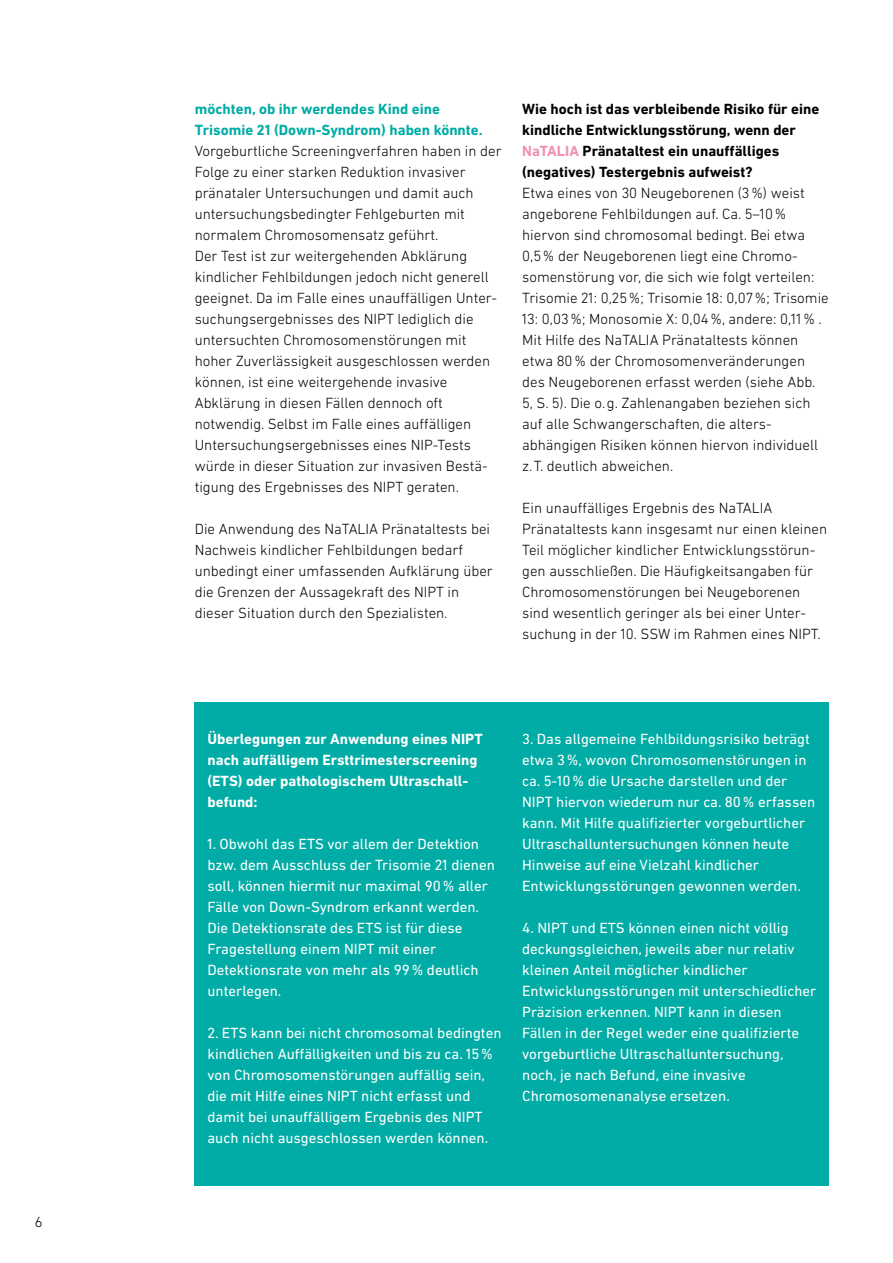
<style>
.page{position:relative;width:893px;height:1263px;background:#fff}
.page>*{position:absolute;margin:0;border:0;box-sizing:border-box;transform-origin:0 0}
.t1{font:300 15px/21px "DIN Next LT Pro";color:#000}
.t2{font:15px/21px "DIN Next LT Pro";color:#fff}
.t3{font:700 15px/21px "DIN Next LT Pro";color:#000}
.t4{font:700 15px/21px "DIN Next LT Pro";color:#fff}
.t5{font:700 15px/21px "DIN Next LT Pro";color:#00aca5}
.s1{color:#f192b0}
</style>
<div class="page">
<div style="left:195px;top:702px;width:634px;height:483px;background:#00aca5"></div>
<p class="t1" style="left:35px;top:1211px;width:9px">6</p>
<p class="t5" style="left:195px;top:98px;width:289px">möchten, ob ihr werdendes Kind eine<br>Trisomie 21 (Down-Syndrom) haben könnte.</p>
<p class="t1" style="left:195px;top:140px;width:308px">Vorgeburtliche Screeningverfahren haben in der Folge zu einer starken Reduktion invasiver pränataler Untersuchungen und damit auch untersuchungsbedingter Fehlgeburten mit normalem Chromosomensatz geführt.<br>Der Test ist zur weitergehenden Abklärung kindlicher Fehlbildungen jedoch nicht generell geeignet. Da im Falle eines unauffälligen Unter&shy;suchungsergebnisses des NIPT lediglich die untersuchten Chromosomenstörungen mit hoher Zuverlässigkeit ausgeschlossen werden können, ist eine weitergehende invasive Abklärung in diesen Fällen dennoch oft notwendig. Selbst im Falle eines auffälligen Untersuchungsergebnisses eines NIP-Tests würde in dieser Situation zur invasiven Bestä&shy;tigung des Ergebnisses des NIPT geraten.</p>
<p class="t1" style="left:195px;top:518px;width:300px">Die Anwendung des NaTALIA Pränataltests bei Nachweis kindlicher Fehlbildungen bedarf unbedingt einer umfassenden Aufklärung über die Grenzen der Aussagekraft des NIPT in dieser Situation durch den Spezialisten.</p>
<p class="t3" style="left:522px;top:98px;width:299px">Wie hoch ist das verbleibende Risiko für eine kindliche Entwicklungsstörung, wenn der <span class="s1">NaTALIA</span> Pränataltest ein unauffälliges (negatives) Testergebnis aufweist?</p>
<p class="t1" style="left:522px;top:182px;width:308px">Etwa eines von 30 Neugeborenen (3%) weist angeborene Fehlbildungen auf. Ca. 5–10% hiervon sind chromosomal bedingt. Bei etwa 0,5% der Neugeborenen liegt eine Chromo&shy;somenstörung vor, die sich wie folgt verteilen:<br>Trisomie 21: 0,25%; Trisomie 18: 0,07%; Trisomie 13: 0,03%; Monosomie X: 0,04%, andere: 0,11% .<br>Mit Hilfe des NaTALIA Pränataltests können etwa 80% der Chromosomenveränderungen des Neugeborenen erfasst werden (siehe Abb.<br>5, S. 5). Die o.g. Zahlenangaben beziehen sich auf alle Schwangerschaften, die alters&shy;abhängigen Risiken können hiervon individuell z.T. deutlich abweichen.</p>
<p class="t1" style="left:522px;top:497px;width:307px">Ein unauffälliges Ergebnis des NaTALIA Pränataltests kann insgesamt nur einen kleinen Teil möglicher kindlicher Entwicklungsstörun&shy;gen ausschließen. Die Häufigkeitsangaben für Chromosomenstörungen bei Neugeborenen sind wesentlich geringer als bei einer Unter&shy;suchung in der 10. SSW im Rahmen eines NIPT.</p>
<p class="t4" style="left:207px;top:728px;width:277px">Überlegungen zur Anwendung eines NIPT nach auffälligem Ersttrimesterscreening (ETS) oder pathologischem Ultraschall&shy;befund:</p>
<p class="t2" style="left:207px;top:833px;width:289px">1. Obwohl das ETS vor allem der Detektion bzw. dem Ausschluss der Trisomie 21 dienen soll, können hiermit nur maximal 90% aller Fälle von Down-Syndrom erkannt werden.<br>Die Detektionsrate des ETS ist für diese Fragestellung einem NIPT mit einer Detektionsrate von mehr als 99% deutlich unterlegen.</p>
<p class="t2" style="left:207px;top:1022px;width:295px">2. ETS kann bei nicht chromosomal bedingten kindlichen Auffälligkeiten und bis zu ca. 15% von Chromosomenstörungen auffällig sein, die mit Hilfe eines NIPT nicht erfasst und damit bei unauffälligem Ergebnis des NIPT auch nicht ausgeschlossen werden können.</p>
<p class="t2" style="left:522px;top:728px;width:294px">3. Das allgemeine Fehlbildungsrisiko beträgt etwa 3%, wovon Chromosomenstörungen in ca. 5-10% die Ursache darstellen und der NIPT hiervon wiederum nur ca. 80% erfassen kann. Mit Hilfe qualifizierter vorgeburtlicher Ultraschalluntersuchungen können heute Hinweise auf eine Vielzahl kindlicher Entwicklungsstörungen gewonnen werden.</p>
<p class="t2" style="left:522px;top:917px;width:296px">4. NIPT und ETS können einen nicht völlig deckungsgleichen, jeweils aber nur relativ kleinen Anteil möglicher kindlicher Entwicklungsstörungen mit unterschiedlicher Präzision erkennen. NIPT kann in diesen Fällen in der Regel weder eine qualifizierte vorgeburtliche Ultraschalluntersuchung, noch, je nach Befund, eine invasive Chromosomenanalyse ersetzen.</p>
</div>
